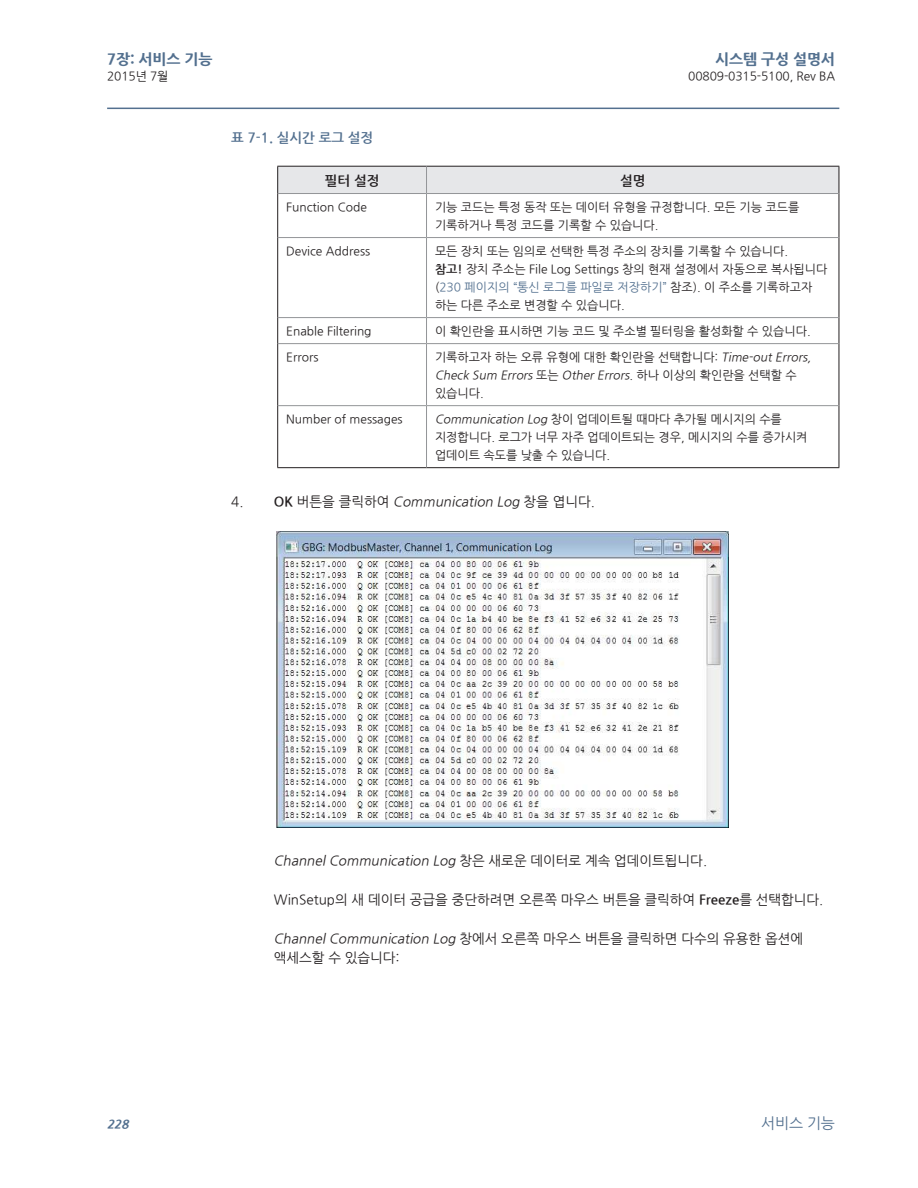
<style>
.page{position:relative;width:918px;height:1188px;background:#fff}
.page>*{position:absolute;margin:0;border:0;box-sizing:border-box;transform-origin:0 0}
.t1{font:800 15px "Nanum Gothic";letter-spacing:-.01em;color:#53708f}
.t2{font:15px "Nanum Gothic";color:#53708f}
.t3{font:13.5px/19.5px "Nanum Gothic";color:#231f20}
.t4{font:italic 13.5px "Nanum Gothic";color:#231f20}
.t5{font:700 13.5px "Nanum Gothic";color:#53708f}
.t6{font:700 13.5px "Nanum Gothic";color:#231f20}
.t7{font:12px/18px "Nanum Gothic";color:#231f20}
.t8{font:italic 800 12px "Nanum Gothic";color:#53708f}
.s1{font-weight:700}
.s2{color:#53708f}
.s3{font-style:italic}
.s4{font-style:normal}
.s5{font-weight:700;font-style:normal}
</style>
<div class="page">
<hr style="left:277px;top:194px;width:1px;height:44px;background:#231f20">
<hr style="left:839px;top:194px;width:1px;height:44px;background:#231f20">
<hr style="left:277px;top:238px;width:1px;height:80px;background:#231f20">
<hr style="left:839px;top:238px;width:1px;height:80px;background:#231f20">
<svg style="left:277px;top:318px;width:1px;height:26px"></svg>
<svg style="left:839px;top:318px;width:1px;height:26px"></svg>
<hr style="left:277px;top:344px;width:1px;height:62px;background:#231f20">
<hr style="left:839px;top:344px;width:1px;height:62px;background:#231f20">
<hr style="left:277px;top:406px;width:1px;height:61px;background:#231f20">
<hr style="left:839px;top:406px;width:1px;height:61px;background:#231f20">
<hr style="left:277px;top:467px;width:150px;height:1px;background:#231f20">
<hr style="left:427px;top:467px;width:412px;height:1px;background:#231f20">
<div style="left:277px;top:166px;width:563px;height:28px;background:#e6e7e9"></div>
<hr style="left:278px;top:193px;width:149px;height:1px;background:#939598">
<hr style="left:427px;top:193px;width:412px;height:1px;background:#939598">
<hr style="left:426px;top:194px;width:1px;height:43px;background:#939598">
<hr style="left:278px;top:237px;width:149px;height:1px;background:#939598">
<hr style="left:427px;top:237px;width:412px;height:1px;background:#939598">
<hr style="left:426px;top:238px;width:1px;height:79px;background:#939598">
<hr style="left:278px;top:317px;width:149px;height:1px;background:#939598">
<hr style="left:427px;top:317px;width:412px;height:1px;background:#939598">
<svg style="left:426px;top:318px;width:1px;height:25px"></svg>
<hr style="left:278px;top:343px;width:149px;height:1px;background:#939598">
<hr style="left:427px;top:343px;width:412px;height:1px;background:#939598">
<hr style="left:426px;top:344px;width:1px;height:61px;background:#939598">
<hr style="left:278px;top:405px;width:149px;height:1px;background:#939598">
<hr style="left:427px;top:405px;width:412px;height:1px;background:#939598">
<hr style="left:426px;top:406px;width:1px;height:61px;background:#939598">
<img style="left:276px;top:531px;width:453px;height:297px">
<hr style="left:107px;top:108px;width:732px;height:1px;background:#53708f">
<p class="t1" style="left:107px;top:51px;width:107px">7장: 서비스 기능</p>
<p class="t7" style="left:107px;top:67px;width:63px">2015년 7월</p>
<p class="t1" style="left:715px;top:51px;width:121px">시스템 구성 설명서</p>
<p class="t7" style="left:688px;top:67px;width:148px">00809-0315-5100, Rev BA</p>
<p class="t5" style="left:231px;top:131px;width:143px">표 7-1. 실시간 로그 설정</p>
<p class="t6" style="left:325px;top:174px;width:56px">필터 설정</p>
<p class="t6" style="left:620px;top:174px;width:27px">설명</p>
<p class="t7" style="left:286px;top:198px;width:82px">Function Code</p>
<p class="t7" style="left:435px;top:198px;width:366px">기능 코드는 특정 동작 또는 데이터 유형을 규정합니다. 모든 기능 코드를 기록하거나 특정 코드를 기록할 수 있습니다.</p>
<p class="t7" style="left:286px;top:242px;width:86px">Device Address</p>
<p class="t7" style="left:435px;top:242px;width:394px">모든 장치 또는 임의로 선택한 특정 주소의 장치를 기록할 수 있습니다.<br><span class="s1">참고!</span> 장치 주소는 File Log Settings 창의 현재 설정에서 자동으로 복사됩니다 (<span class="s2">230 페이지의 “통신 로그를 파일로 저장하기”</span> 참조). 이 주소를 기록하고자 하는 다른 주소로 변경할 수 있습니다.</p>
<p class="t7" style="left:286px;top:323px;width:87px">Enable Filtering</p>
<p class="t7" style="left:435px;top:323px;width:377px">이 확인란을 표시하면 기능 코드 및 주소별 필터링을 활성화할 수 있습니다.</p>
<p class="t7" style="left:286px;top:349px;width:34px">Errors</p>
<p class="t7" style="left:435px;top:349px;width:380px">기록하고자 하는 오류 유형에 대한 확인란을 선택합니다: <span class="s3">Time-out Errors,<br>Check Sum Errors</span> 또는 <span class="s3">Other Errors</span>. 하 나 이 상의 확 인 란을 선 택 할 수 있습니다.</p>
<p class="t7" style="left:286px;top:411px;width:118px">Number of messages</p>
<p class="t7" style="left:435px;top:411px;width:374px"><span class="s3">Communication Log</span> 창 이 업 데 이 트될 때 마 다 추가될 메 시 지 의 수를 지정합니다. 로그가 너무 자주 업데이트되는 경우, 메시지의 수를 증가시켜 업데이트 속도를 낮출 수 있습니다.</p>
<p class="t4" style="left:231px;top:495px;width:365px"><span class="s4">4 .</span> <span class="s5">O K</span> <span class="s4">버 튼을 클 릭 하여</span> Communication Log <span class="s4">창을 엽 니 다 .</span></p>
<p class="t4" style="left:274px;top:854px;width:435px">Channel Communication Log <span class="s4">창은 새 로운 데 이 터 로 계 속 업 데 이 트됩 니 다 .</span></p>
<p class="t3" style="left:274px;top:890px;width:551px">WinSetup의 새 데이터 공급을 중단하려면 오른쪽 마우스 버튼을 클릭하여 <span class="s1">Freeze</span>를 선택합니다.</p>
<p class="t3" style="left:274px;top:929px;width:531px"><span class="s3">Channel Communication Log</span> 창에 서 오른쪽 마우스 버 튼을 클 릭 하 면 다수의 유용한 옵션 에 액세스할 수 있습니다:</p>
<p class="t8" style="left:107px;top:1118px;width:26px">228</p>
<p class="t2" style="left:761px;top:1116px;width:75px">서비스 기능</p>
</div>
